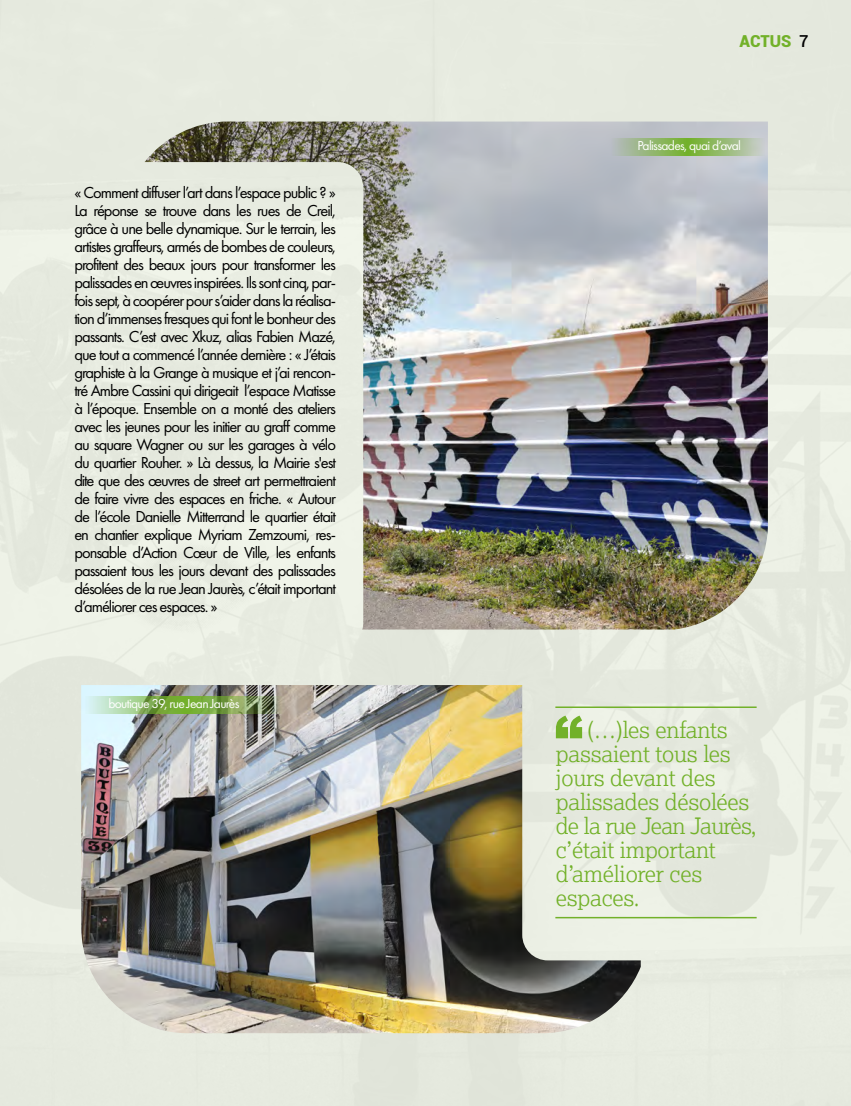
<style>
.page{position:relative;width:851px;height:1106px;background:#fff}
.page>*{position:absolute;margin:0;border:0;box-sizing:border-box;transform-origin:0 0}
.t1{font:300 22.5px/24px "Lexia";letter-spacing:-.01em;color:#72b129}
.t2{font:16.5px/18px "Futura PT";letter-spacing:-.06em;color:#000;text-align:justify}
.t3{font:900 16.5px "Roboto";letter-spacing:-.005em;color:#72b129}
.t4{font:13.5px "Futura PT";letter-spacing:-.05em;color:#fff}
.s1{font-weight:500;color:#000}
</style>
<div class="page">
<div style="left:0;top:0;width:850px;height:1106px;background:#e6eadf"></div>
<img style="left:81px;top:685px;width:559px;height:348px">
<hr style="left:0;top:538px;width:1px;height:263px;background:#72b129">
<hr style="left:0;top:334px;width:1px;height:204px;background:#72b129">
<svg style="left:555px;top:715px;width:27px;height:23px"></svg>
<hr style="left:555px;top:706px;width:201px;height:2px;background:#72b129">
<hr style="left:555px;top:917px;width:201px;height:1px;background:#72b129">
<img style="left:144px;top:122px;width:623px;height:507px">
<svg style="left:81px;top:696px;width:204px;height:17px;background:#8fb370"></svg>
<svg style="left:608px;top:138px;width:156px;height:18px;background:#98b979"></svg>
<p class="t2" style="left:74px;top:183px;width:263px">« Comment diffuser l’art dans l’espace public ? » La réponse se trouve dans les rues de Creil, grâce à une belle dynamique. Sur le terrain, les artistes graffeurs, armés de bombes de couleurs, profitent des beaux jours pour transformer les palissades en œuvres inspirées. Ils sont cinq, par&shy;fois sept, à coopérer pour s’aider dans la réalisa&shy;tion d’immenses fresques qui font le bonheur des passants. C’est avec Xkuz, alias Fabien Mazé, que tout a commencé l’année dernière : « J’étais graphiste à la Grange à musique et j’ai rencon&shy;tré Ambre Cassini qui dirigeait l’espace Matisse à l’époque. Ensemble on a monté des ateliers avec les jeunes pour les initier au graff comme au square Wagner ou sur les garages à vélo du quartier Rouher. » Là dessus, la Mairie s'est dite que des œuvres de street art permettraient de faire vivre des espaces en friche. « Autour de l’école Danielle Mitterrand le quartier était en chantier explique Myriam Zemzoumi, res&shy;ponsable d’Action Cœur de Ville, les enfants passaient tous les jours devant des palissades désolées de la rue Jean Jaurès, c’était important d’améliorer ces espaces. »</p>
<p class="t4" style="left:108px;top:695px;width:133px">boutique 39, rue Jean Jaurès</p>
<p class="t3" style="left:739px;top:29px;width:70px">ACTUS <span class="s1">7</span></p>
<p class="t4" style="left:637px;top:137px;width:105px">Palissades, quai d’aval</p>
<h1 class="t1" style="left:555px;top:717px;width:202px;text-indent:31px">(…)les enfants passaient tous les jours devant des palissades désolées de la rue Jean Jaurès, c’était important d’améliorer ces espaces.</h1>
</div>
